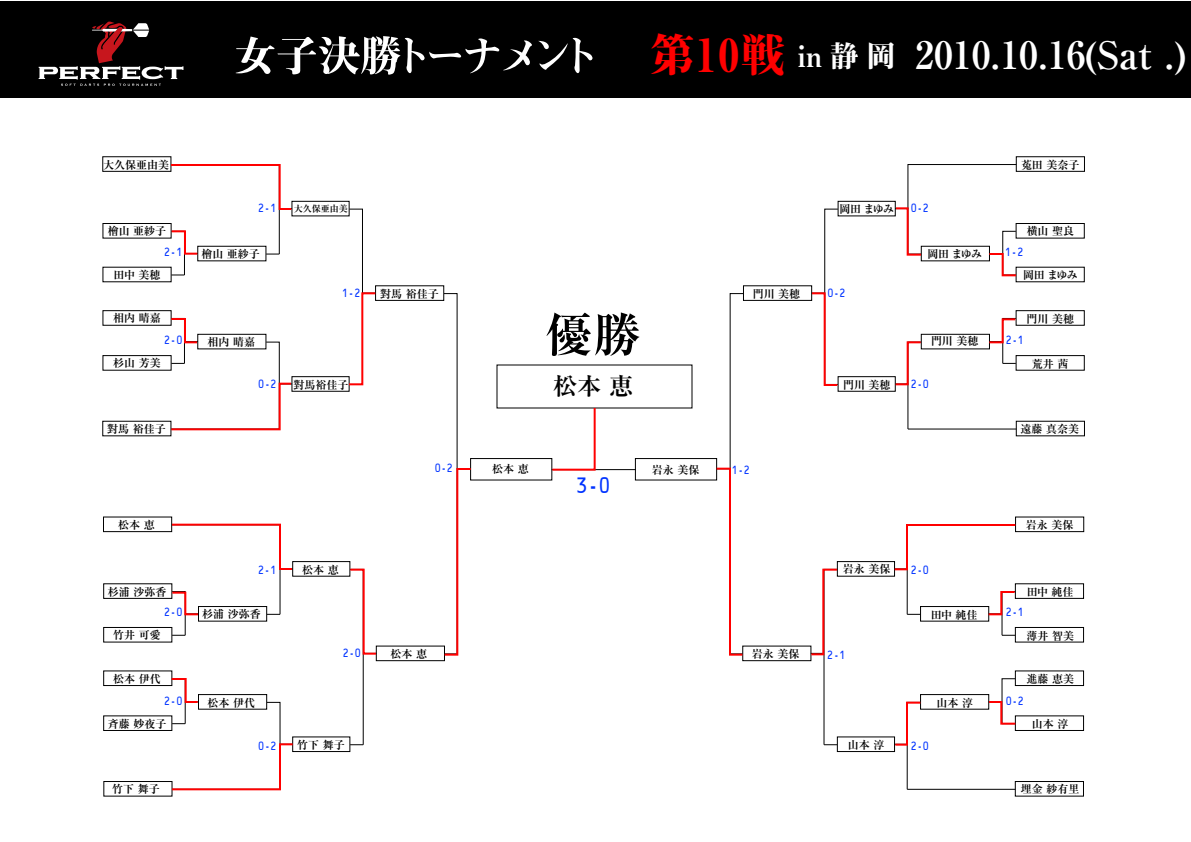
<style>
.page{position:relative;width:1191px;height:842px;background:#fff}
.page>*{position:absolute;margin:0;border:0;box-sizing:border-box;transform-origin:0 0}
.t1{font:700 37.7px "Ryumin Pro";color:#fff}
.t2{font:700 24px "Ryumin Pro";color:#000}
.t3{font:22.6px "OCRB";color:#03f;scale:.84 1}
.t4{font:12px "OCRB";color:#03f;scale:.84 1}
.t5{font:700 11px "Ryumin Pro";color:#000}
.t6{font:700 9px "Ryumin Pro";color:#000}
.s1{font-family:"Midashi Min Pro MA31";font-weight:400;font-size:45.8px;color:#f00}
.s2{font-family:"Midashi Min Pro MA31";font-weight:400;font-size:29.6px}
</style>
<div class="page">
<div style="left:103px;top:223px;width:69px;height:15px;border:1px solid #000"></div>
<div style="left:103px;top:310px;width:69px;height:16px;border:1px solid #000"></div>
<div style="left:103px;top:355px;width:69px;height:16px;border:1px solid #000"></div>
<div style="left:102px;top:156px;width:69px;height:16px;border:1px solid #000"></div>
<div style="left:292px;top:201px;width:58px;height:15px;border:1px solid #000"></div>
<div style="left:292px;top:376px;width:58px;height:16px;border:1px solid #000"></div>
<div style="left:375px;top:285px;width:69px;height:16px;border:1px solid #000"></div>
<div style="left:103px;top:583px;width:69px;height:16px;border:1px solid #000"></div>
<div style="left:103px;top:627px;width:69px;height:15px;border:1px solid #000"></div>
<div style="left:103px;top:671px;width:69px;height:15px;border:1px solid #000"></div>
<div style="left:103px;top:716px;width:69px;height:15px;border:1px solid #000"></div>
<div style="left:103px;top:517px;width:69px;height:15px;border:1px solid #000"></div>
<div style="left:103px;top:781px;width:69px;height:15px;border:1px solid #000"></div>
<div style="left:292px;top:561px;width:58px;height:16px;border:1px solid #000"></div>
<div style="left:292px;top:737px;width:58px;height:15px;border:1px solid #000"></div>
<div style="left:376px;top:646px;width:69px;height:15px;border:1px solid #000"></div>
<div style="left:470px;top:458px;width:82px;height:22px;border:1px solid #000"></div>
<div style="left:1016px;top:223px;width:69px;height:15px;border:1px solid #000"></div>
<div style="left:1016px;top:310px;width:69px;height:16px;border:1px solid #000"></div>
<div style="left:1016px;top:355px;width:69px;height:16px;border:1px solid #000"></div>
<div style="left:1016px;top:156px;width:69px;height:16px;border:1px solid #000"></div>
<div style="left:921px;top:334px;width:69px;height:15px;border:1px solid #000"></div>
<hr style="left:908px;top:429px;width:108px;height:1px;background:#000">
<div style="left:838px;top:201px;width:58px;height:15px;border:1px solid #000"></div>
<div style="left:838px;top:376px;width:58px;height:16px;border:1px solid #000"></div>
<div style="left:743px;top:285px;width:69px;height:16px;border:1px solid #000"></div>
<div style="left:1015px;top:583px;width:69px;height:16px;border:1px solid #000"></div>
<div style="left:1015px;top:627px;width:69px;height:15px;border:1px solid #000"></div>
<div style="left:1015px;top:671px;width:69px;height:15px;border:1px solid #000"></div>
<div style="left:1015px;top:716px;width:69px;height:15px;border:1px solid #000"></div>
<div style="left:1015px;top:517px;width:69px;height:15px;border:1px solid #000"></div>
<div style="left:920px;top:694px;width:69px;height:16px;border:1px solid #000"></div>
<div style="left:1015px;top:781px;width:69px;height:15px;border:1px solid #000"></div>
<hr style="left:907px;top:789px;width:108px;height:1px;background:#000">
<div style="left:837px;top:561px;width:58px;height:16px;border:1px solid #000"></div>
<div style="left:837px;top:737px;width:58px;height:15px;border:1px solid #000"></div>
<div style="left:742px;top:646px;width:69px;height:15px;border:1px solid #000"></div>
<div style="left:635px;top:458px;width:82px;height:22px;border:1px solid #000"></div>
<hr style="left:552px;top:469px;width:84px;height:1px;background:#000">
<div style="left:0;top:1px;width:1191px;height:97px;background:#000"></div>
<svg style="left:39px;top:21px;width:144px;height:65px"></svg>
<svg style="left:236px;top:36px;width:296px;height:39px"></svg>
<svg style="left:538px;top:38px;width:55px;height:35px"></svg>
<svg style="left:546px;top:312px;width:93px;height:44px"></svg>
<svg style="left:894px;top:164px;width:124px;height:113px"></svg>
<svg style="left:987px;top:317px;width:30px;height:47px"></svg>
<svg style="left:894px;top:340px;width:29px;height:90px"></svg>
<svg style="left:810px;top:208px;width:29px;height:179px"></svg>
<svg style="left:893px;top:523px;width:124px;height:113px"></svg>
<svg style="left:809px;top:568px;width:30px;height:177px"></svg>
<svg style="left:987px;top:678px;width:30px;height:48px"></svg>
<svg style="left:893px;top:701px;width:29px;height:89px"></svg>
<svg style="left:715px;top:293px;width:29px;height:364px"></svg>
<svg style="left:169px;top:163px;width:124px;height:113px"></svg>
<svg style="left:169px;top:317px;width:124px;height:114px"></svg>
<svg style="left:347px;top:208px;width:30px;height:178px"></svg>
<svg style="left:348px;top:568px;width:30px;height:177px"></svg>
<svg style="left:170px;top:523px;width:124px;height:113px"></svg>
<svg style="left:170px;top:677px;width:125px;height:114px"></svg>
<svg style="left:443px;top:293px;width:30px;height:364px"></svg>
<svg style="left:550px;top:407px;width:47px;height:65px"></svg>
<h1 class="t1" style="left:649px;top:25px;width:538px"><span class="s1">第10戦</span> <span class="s2">in 静岡</span> 2010.10.16(Sat .)</h1>
<p class="t5" style="left:103px;top:156px;width:68px">大久保亜由美</p>
<p class="t5" style="left:1021px;top:156px;width:60px">菟田 美奈子</p>
<p class="t4" style="left:258px;top:204px;width:23px">2-1</p>
<p class="t6" style="left:294px;top:202px;width:55px">大久保亜由美</p>
<p class="t5" style="left:840px;top:200px;width:56px">岡田 まゆみ</p>
<p class="t4" style="left:911px;top:204px;width:23px">0-2</p>
<p class="t5" style="left:108px;top:223px;width:60px">檜山 亜紗子</p>
<p class="t5" style="left:1027px;top:222px;width:49px">横山 聖良</p>
<p class="t4" style="left:164px;top:247px;width:23px">2-1</p>
<p class="t5" style="left:201px;top:245px;width:60px">檜山 亜紗子</p>
<p class="t5" style="left:928px;top:245px;width:56px">岡田 まゆみ</p>
<p class="t4" style="left:1005px;top:247px;width:23px">1-2</p>
<p class="t5" style="left:114px;top:266px;width:48px">田中 美穂</p>
<p class="t5" style="left:113px;top:310px;width:49px">相内 晴嘉</p>
<p class="t4" style="left:342px;top:288px;width:23px">1-2</p>
<p class="t5" style="left:380px;top:285px;width:60px">對馬 裕佳子</p>
<p class="t5" style="left:753px;top:285px;width:49px">門川 美穂</p>
<p class="t4" style="left:827px;top:288px;width:23px">0-2</p>
<p class="t5" style="left:1023px;top:266px;width:56px">岡田 まゆみ</p>
<p class="t5" style="left:1027px;top:310px;width:49px">門川 美穂</p>
<p class="t4" style="left:164px;top:336px;width:23px">2-0</p>
<p class="t5" style="left:208px;top:333px;width:49px">相内 晴嘉</p>
<p class="t5" style="left:931px;top:332px;width:49px">門川 美穂</p>
<p class="t4" style="left:1006px;top:336px;width:23px">2-1</p>
<p class="t5" style="left:113px;top:354px;width:49px">杉山 芳美</p>
<p class="t5" style="left:1032px;top:355px;width:38px">荒井 茜</p>
<p class="t4" style="left:258px;top:379px;width:23px">0-2</p>
<p class="t5" style="left:293px;top:376px;width:56px">對馬裕佳子</p>
<h2 class="t2" style="left:553px;top:367px;width:81px">松本 恵</h2>
<p class="t5" style="left:843px;top:376px;width:49px">門川 美穂</p>
<p class="t4" style="left:911px;top:379px;width:23px">2-0</p>
<p class="t5" style="left:107px;top:420px;width:60px">對馬 裕佳子</p>
<p class="t5" style="left:1020px;top:420px;width:60px">遠藤 真奈美</p>
<p class="t4" style="left:435px;top:463px;width:23px">0-2</p>
<p class="t5" style="left:492px;top:461px;width:38px">松本 恵</p>
<h3 class="t3" style="left:576px;top:476px;width:42px">3-0</h3>
<p class="t5" style="left:652px;top:461px;width:49px">岩永 美保</p>
<p class="t4" style="left:732px;top:465px;width:23px">1-2</p>
<p class="t5" style="left:118px;top:516px;width:38px">松本 恵</p>
<p class="t5" style="left:1026px;top:516px;width:49px">岩永 美保</p>
<p class="t4" style="left:258px;top:565px;width:23px">2-1</p>
<p class="t5" style="left:302px;top:561px;width:38px">松本 恵</p>
<p class="t5" style="left:843px;top:560px;width:49px">岩永 美保</p>
<p class="t4" style="left:911px;top:565px;width:23px">2-0</p>
<p class="t5" style="left:108px;top:583px;width:60px">杉浦 沙弥香</p>
<p class="t5" style="left:113px;top:626px;width:49px">竹井 可愛</p>
<p class="t4" style="left:164px;top:608px;width:23px">2-0</p>
<p class="t5" style="left:113px;top:670px;width:49px">松本 伊代</p>
<p class="t5" style="left:108px;top:715px;width:60px">斉藤 妙夜子</p>
<p class="t4" style="left:164px;top:696px;width:23px">2-0</p>
<p class="t5" style="left:202px;top:605px;width:60px">杉浦 沙弥香</p>
<p class="t5" style="left:208px;top:694px;width:49px">松本 伊代</p>
<p class="t4" style="left:343px;top:648px;width:23px">2-0</p>
<p class="t5" style="left:391px;top:645px;width:38px">松本 恵</p>
<p class="t5" style="left:752px;top:645px;width:49px">岩永 美保</p>
<p class="t4" style="left:827px;top:650px;width:23px">2-1</p>
<p class="t5" style="left:931px;top:606px;width:48px">田中 純佳</p>
<p class="t5" style="left:936px;top:694px;width:38px">山本 淳</p>
<p class="t5" style="left:1027px;top:583px;width:48px">田中 純佳</p>
<p class="t4" style="left:1006px;top:608px;width:23px">2-1</p>
<p class="t5" style="left:1026px;top:627px;width:49px">薄井 智美</p>
<p class="t5" style="left:1026px;top:670px;width:49px">進藤 恵美</p>
<p class="t4" style="left:1006px;top:696px;width:23px">0-2</p>
<p class="t5" style="left:1032px;top:715px;width:38px">山本 淳</p>
<p class="t4" style="left:258px;top:741px;width:23px">0-2</p>
<p class="t5" style="left:297px;top:736px;width:49px">竹下 舞子</p>
<p class="t5" style="left:848px;top:736px;width:38px">山本 淳</p>
<p class="t4" style="left:911px;top:741px;width:23px">2-0</p>
<p class="t5" style="left:112px;top:780px;width:49px">竹下 舞子</p>
<p class="t5" style="left:1021px;top:780px;width:60px">埋金 紗有里</p>
</div>
